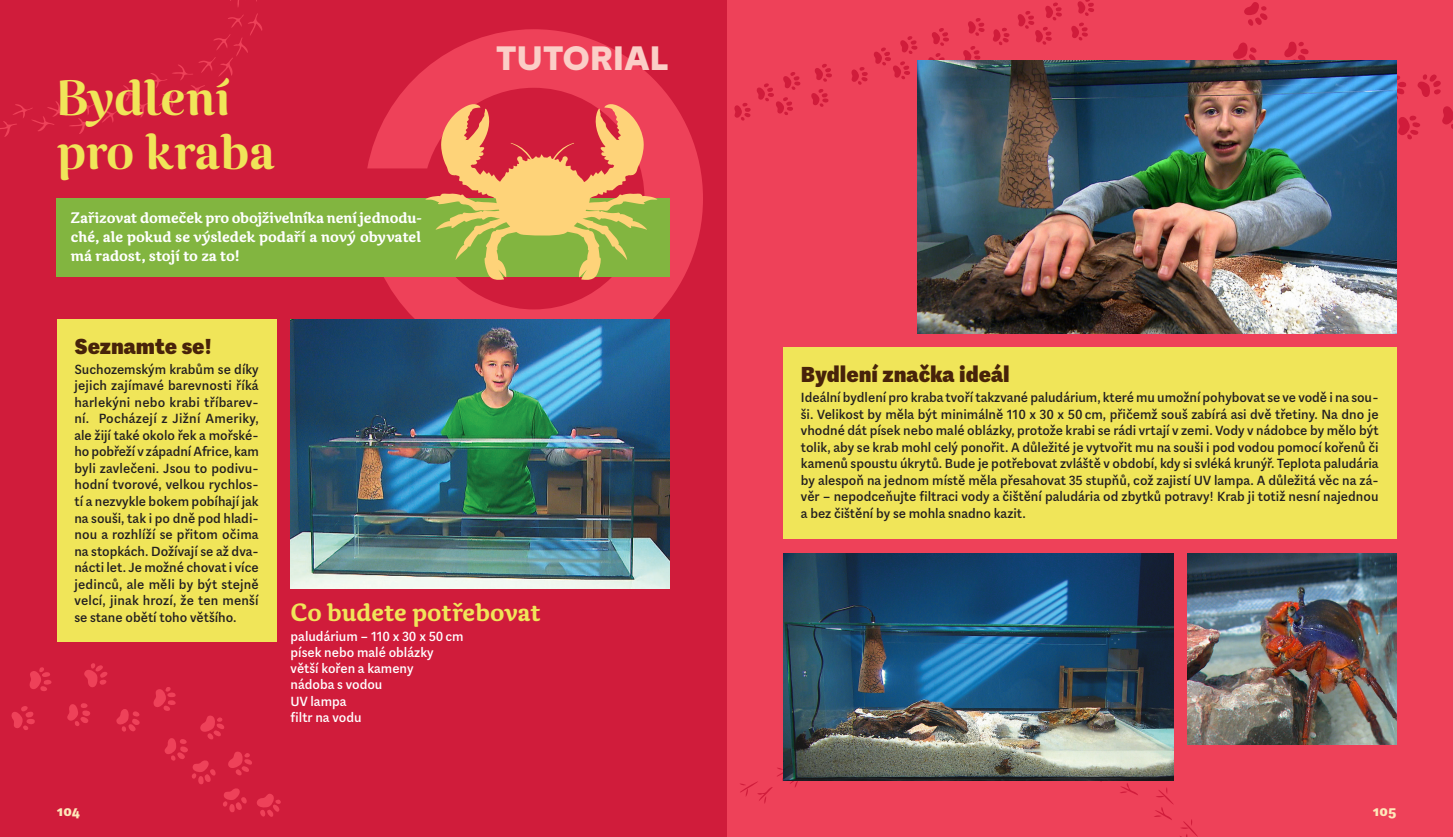
<style>
.page{position:relative;width:1453px;height:837px;background:#fff}
.page>*{position:absolute;margin:0;border:0;box-sizing:border-box;transform-origin:0 0}
.text{font:500 45px/54px "Caturrita Display";color:#f0e559}
.nadpis{font:800 33.75px "Faktum";color:#fbcec7}
.text-2{font:900 22.5px "Aspen";color:#47230a}
.text-3{font:500 22.5px "Caturrita";color:#f0e559}
.t1{font:800 15px "Aspen";color:#fee7b9}
.text-4{font:500 13.75px/16.5px "Aspen";color:#231f20;text-align:justify}
.text-5{font:500 13.75px/18.8px "Caturrita";color:#fff;text-align:justify}
.text-6{font:500 13.75px "Aspen";color:#fff}
</style>
<div class="page">
<div style="left:726px;top:0;width:727px;height:836px;background:#ee4159"></div>
<div style="left:0;top:0;width:726px;height:836px;background:#d01c3b"></div>
<svg style="left:1114px;top:780px;width:25px;height:15px"></svg>
<svg style="left:1082px;top:780px;width:20px;height:1px"></svg>
<svg style="left:1154px;top:787px;width:43px;height:49px"></svg>
<svg style="left:740px;top:767px;width:96px;height:36px"></svg>
<svg style="left:0;top:0;width:263px;height:137px"></svg>
<svg style="left:734px;top:72px;width:66px;height:49px"></svg>
<svg style="left:811px;top:89px;width:18px;height:18px"></svg>
<svg style="left:815px;top:64px;width:17px;height:18px"></svg>
<svg style="left:968px;top:18px;width:17px;height:18px"></svg>
<svg style="left:993px;top:28px;width:17px;height:17px"></svg>
<svg style="left:1018px;top:2px;width:44px;height:43px"></svg>
<svg style="left:1071px;top:22px;width:17px;height:19px"></svg>
<svg style="left:1077px;top:0;width:17px;height:16px"></svg>
<svg style="left:963px;top:46px;width:17px;height:14px"></svg>
<svg style="left:851px;top:67px;width:17px;height:18px"></svg>
<svg style="left:874px;top:36px;width:44px;height:43px"></svg>
<svg style="left:928px;top:53px;width:17px;height:7px"></svg>
<svg style="left:932px;top:28px;width:17px;height:18px"></svg>
<svg style="left:367px;top:29px;width:336px;height:290px;fill:#ee4159"></svg>
<div style="left:57px;top:198px;width:613px;height:78px;background:#82b540"></div>
<div style="left:783px;top:347px;width:613px;height:192px;background:#f0e559"></div>
<img style="left:291px;top:319px;width:379px;height:269px">
<img style="left:783px;top:553px;width:390px;height:227px">
<img style="left:1187px;top:553px;width:209px;height:191px">
<svg style="left:84px;top:663px;width:24px;height:24px"></svg>
<svg style="left:67px;top:703px;width:23px;height:23px"></svg>
<svg style="left:29px;top:667px;width:23px;height:24px"></svg>
<svg style="left:11px;top:706px;width:24px;height:24px"></svg>
<svg style="left:153px;top:687px;width:128px;height:130px"></svg>
<svg style="left:116px;top:709px;width:24px;height:22px"></svg>
<svg style="left:1442px;top:106px;width:11px;height:23px"></svg>
<svg style="left:1417px;top:74px;width:24px;height:23px"></svg>
<svg style="left:1398px;top:115px;width:22px;height:25px"></svg>
<svg style="left:1396px;top:75px;width:10px;height:25px"></svg>
<svg style="left:1284px;top:41px;width:25px;height:19px"></svg>
<svg style="left:1233px;top:42px;width:24px;height:18px"></svg>
<svg style="left:1244px;top:2px;width:23px;height:24px"></svg>
<div style="left:57px;top:319px;width:219px;height:322px;background:#f0e559"></div>
<img style="left:918px;top:61px;width:478px;height:272px">
<svg style="left:425px;top:101px;width:233px;height:179px"></svg>
<p class="text" style="left:57px;top:66px;width:220px">Bydlení pro kraba</p>
<p class="text-5" style="left:71px;top:208px;width:353px">Zařizovat domeček pro obojživelníka není jednodu&shy;ché, ale pokud se výsledek podaří a nový obyvatel má radost, stojí to za to!</p>
<p class="nadpis" style="left:496px;top:36px;width:173px">TUTORIAL</p>
<p class="text-2" style="left:74px;top:330px;width:139px">Seznamte se!</p>
<p class="text-4" style="left:74px;top:360px;width:186px">Suchozemským krabům se díky jejich zajímavé barevnosti říká harlekýni nebo krabi tříbarev&shy;ní. Pocházejí z Jižní Ameriky, ale žijí také okolo řek a mořské&shy;ho pobřeží v západní Africe, kam byli zavlečeni. Jsou to podivu&shy;hodní tvorové, velkou rychlos&shy;tí a nezvykle bokem pobíhají jak na souši, tak i po dně pod hladi&shy;nou a rozhlíží se přitom očima na stopkách. Dožívají se až dva&shy;nácti let. Je možné chovat i více jedinců, ale měli by být stejně velcí, jinak hrozí, že ten menší se stane obětí toho většího.</p>
<p class="text-3" style="left:291px;top:592px;width:252px">Co budete potřebovat</p>
<p class="text-6" style="left:291px;top:626px;width:175px">paludárium – 110 x 30 x 50 cm</p>
<p class="text-6" style="left:291px;top:643px;width:145px">písek nebo malé oblázky</p>
<p class="text-6" style="left:291px;top:659px;width:124px">větší kořen a kameny</p>
<p class="text-6" style="left:291px;top:675px;width:93px">nádoba s vodou</p>
<p class="text-6" style="left:291px;top:691px;width:57px">UV lampa</p>
<p class="text-6" style="left:291px;top:708px;width:73px">filtr na vodu</p>
<p class="text-2" style="left:801px;top:359px;width:210px">Bydlení značka ideál</p>
<p class="text-4" style="left:801px;top:389px;width:579px">Ideální bydlení pro kraba tvoří takzvané paludárium, které mu umožní pohybovat se ve vodě i na sou&shy;ši. Velikost by měla být minimálně 110 x 30 x 50 cm, přičemž souš zabírá asi dvě třetiny. Na dno je vhodné dát písek nebo malé oblázky, protože krabi se rádi vrtají v zemi. Vody v nádobce by mělo být tolik, aby se krab mohl celý ponořit. A důležité je vytvořit mu na souši i pod vodou pomocí kořenů či kamenů spoustu úkrytů. Bude je potřebovat zvláště v období, kdy si svléká krunýř. Teplota paludária by alespoň na jednom místě měla přesahovat 35 stupňů, což zajistí UV lampa. A důležitá věc na zá&shy;věr – nepodceňujte filtraci vody a čištění paludária od zbytků potravy! Krab ji totiž nesní najednou a bez čištění by se mohla snadno kazit.</p>
<p class="t1" style="left:57px;top:800px;width:25px">104</p>
<p class="t1" style="left:1373px;top:800px;width:25px">105</p>
</div>
